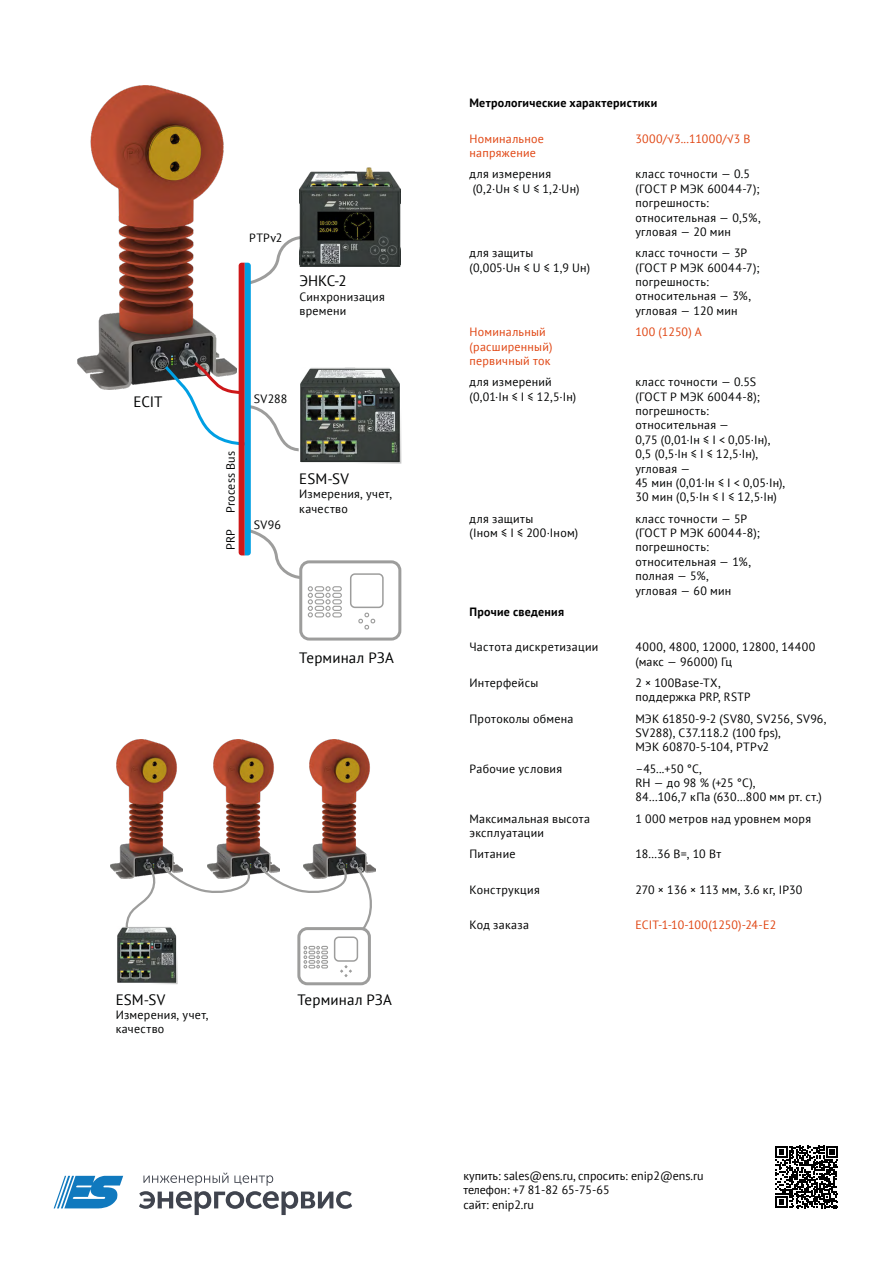
<style>
.page{position:relative;width:893px;height:1263px;background:#fff}
.page>*{position:absolute;margin:0;border:0;box-sizing:border-box;transform-origin:0 0}
.t1{font:15px "PT Sans";letter-spacing:.01em;color:#010202}
.t2{font:12px/14.4px "PT Sans";letter-spacing:.02em;color:#010202}
.t3{font:12px/14.4px "PT Sans";letter-spacing:.02em;color:#e04512}
.t4{font:12px/14.4px "PT Sans";color:#000}
.t5{font:12px/14.4px "PT Sans";letter-spacing:.025em;color:#000}
.t6{font:700 12px "PT Sans";letter-spacing:.02em;color:#000}
.t7{font:12px "PT Sans";color:#010202}
.t8{font:12px "PT Sans";letter-spacing:.04em;color:#e04512}
.s1{color:#010202}
</style>
<div class="page">
<img style="left:78px;top:85px;width:146px;height:304px">
<div style="left:299px;top:560px;width:102px;height:80px;border:3px solid #9d9d9c;border-radius:9px"></div>
<img style="left:300px;top:168px;width:101px;height:99px">
<img style="left:313px;top:370px;width:85px;height:91px">
<div style="left:299px;top:367px;width:102px;height:97px;border:2px solid #fff"></div>
<div style="left:350px;top:573px;width:34px;height:35px;border:2px solid #9d9d9c;border-radius:4px"></div>
<svg style="left:162px;top:234px;width:151px;height:383px"></svg>
<svg style="left:358px;top:612px;width:17px;height:18px"></svg>
<div style="left:315px;top:586px;width:9px;height:5px;border:1px solid #9d9d9c;border-radius:2px"></div>
<div style="left:315px;top:593px;width:9px;height:5px;border:1px solid #9d9d9c;border-radius:2px"></div>
<div style="left:315px;top:599px;width:9px;height:5px;border:1px solid #9d9d9c;border-radius:2px"></div>
<div style="left:315px;top:606px;width:9px;height:5px;border:1px solid #9d9d9c;border-radius:2px"></div>
<div style="left:315px;top:612px;width:9px;height:5px;border:1px solid #9d9d9c;border-radius:2px"></div>
<svg style="left:325px;top:586px;width:6px;height:31px"></svg>
<div style="left:332px;top:586px;width:10px;height:5px;border:1px solid #9d9d9c;border-radius:2px"></div>
<div style="left:332px;top:593px;width:10px;height:5px;border:1px solid #9d9d9c;border-radius:2px"></div>
<div style="left:332px;top:599px;width:10px;height:5px;border:1px solid #9d9d9c;border-radius:2px"></div>
<div style="left:332px;top:606px;width:10px;height:5px;border:1px solid #9d9d9c;border-radius:2px"></div>
<div style="left:332px;top:612px;width:10px;height:5px;border:1px solid #9d9d9c;border-radius:2px"></div>
<svg style="left:139px;top:1172px;width:213px;height:43px"></svg>
<svg style="left:54px;top:1176px;width:69px;height:32px"></svg>
<svg style="left:775px;top:1146px;width:63px;height:62px"></svg>
<img style="left:111px;top:740px;width:66px;height:138px">
<img style="left:209px;top:740px;width:65px;height:124px">
<img style="left:305px;top:740px;width:71px;height:132px">
<div style="left:297px;top:927px;width:74px;height:58px;border:3px solid #9d9d9c;border-radius:9px"></div>
<div style="left:334px;top:936px;width:24px;height:26px;border:2px solid #9d9d9c;border-radius:4px"></div>
<svg style="left:340px;top:965px;width:12px;height:12px"></svg>
<svg style="left:303px;top:946px;width:25px;height:22px"></svg>
<img style="left:119px;top:929px;width:56px;height:52px">
<div style="left:116px;top:926px;width:62px;height:58px;border:2px solid #fff"></div>
<svg style="left:124px;top:864px;width:251px;height:68px"></svg>
<p class="t1" style="left:133px;top:392px;width:31px">ECIT</p>
<p class="t2" style="left:249px;top:230px;width:34px">PTPv2</p>
<p class="t1" style="left:299px;top:271px;width:49px">ЭНКС-2</p>
<p class="t2" style="left:299px;top:289px;width:87px">Синхронизация времени</p>
<p class="t2" style="left:254px;top:391px;width:35px">SV288</p>
<p class="t2" style="left:223px;top:513px;width:63px;rotate:-90deg">Process Bus</p>
<p class="t2" style="left:223px;top:550px;width:22px;rotate:-90deg">PRP</p>
<p class="t2" style="left:254px;top:517px;width:29px">SV96</p>
<p class="t1" style="left:299px;top:469px;width:51px">ESM-SV</p>
<p class="t2" style="left:299px;top:487px;width:94px">Измерения, учет, качество</p>
<p class="t1" style="left:299px;top:648px;width:96px">Терминал РЗА</p>
<p class="t1" style="left:116px;top:989px;width:51px">ESM-SV</p>
<p class="t1" style="left:297px;top:989px;width:96px">Терминал РЗА</p>
<p class="t2" style="left:116px;top:1007px;width:94px">Измерения, учет, качество</p>
<p class="t6" style="left:469px;top:95px;width:189px">Метрологические характеристики</p>
<p class="t3" style="left:469px;top:131px;width:76px">Номинальное напряжение</p>
<p class="t8" style="left:635px;top:131px;width:117px">3000/√3...11000/√3 В</p>
<p class="t2" style="left:469px;top:167px;width:112px">для измерения (0,2·Uн ≤ U ≤ 1,2·Uн)</p>
<p class="t2" style="left:635px;top:167px;width:127px">класс точности — 0.5 (ГОСТ Р МЭК 60044-7); погрешность: относительная — 0,5%, угловая — 20 мин</p>
<p class="t2" style="left:469px;top:246px;width:122px">для защиты<br>(0,005·Uн ≤ U ≤ 1,9 Uн)</p>
<p class="t2" style="left:635px;top:246px;width:126px">класс точности — 3P (ГОСТ Р МЭК 60044-7); погрешность: относительная — 3%, угловая — 120 мин</p>
<p class="t3" style="left:469px;top:324px;width:85px">Номинальный (расширенный) первичный ток</p>
<p class="t3" style="left:635px;top:324px;width:68px">100 (1250) А</p>
<p class="t2" style="left:469px;top:374px;width:108px">для измерений (0,01·Iн ≤ I ≤ 12,5·Iн)</p>
<p class="t2" style="left:635px;top:374px;width:151px">класс точности — 0.5S (ГОСТ Р МЭК 60044-8); погрешность: относительная —<br>0,75 (0,01·Iн ≤ I &lt; 0,05·Iн),<br>0,5 (0,5·Iн ≤ I ≤ 12,5·Iн), угловая —<br>45 мин (0,01·Iн ≤ I &lt; 0,05·Iн),<br>30 мин (0,5·Iн ≤ I ≤ 12,5·Iн)</p>
<p class="t2" style="left:469px;top:511px;width:110px">для защиты<br>(Iном ≤ I ≤ 200·Iном)</p>
<p class="t2" style="left:635px;top:511px;width:126px">класс точности — 5Р (ГОСТ Р МЭК 60044-8); погрешность: относительная — 1%, полная — 5%,<br>угловая — 60 мин</p>
<p class="t6" style="left:469px;top:604px;width:96px">Прочие сведения</p>
<p class="t2" style="left:469px;top:640px;width:130px">Частота дискретизации</p>
<p class="t5" style="left:635px;top:640px;width:182px">4000, 4800, 12000, 12800, 14400 (макс — 96000) <span class="s1">Гц</span></p>
<p class="t2" style="left:469px;top:675px;width:70px">Интерфейсы</p>
<p class="t2" style="left:635px;top:675px;width:87px">2 × 100Base‑TX,</p>
<p class="t5" style="left:635px;top:690px;width:117px">поддержка PRP, RSTP</p>
<p class="t2" style="left:469px;top:711px;width:105px">Протоколы обмена</p>
<p class="t2" style="left:635px;top:711px;width:193px">МЭК 61850-9-2 (SV80, SV256, SV96,<br>SV288), C37.118.2 (100 fps),<br>МЭК 60870‑5‑104, PTPv2</p>
<p class="t2" style="left:469px;top:761px;width:94px">Рабочие условия</p>
<p class="t2" style="left:635px;top:761px;width:188px">–45...+50 °С,<br>RH — до 98 % (+25 °С),<br>84…106,7 кПа (630…800 мм рт. ст.)</p>
<p class="t2" style="left:469px;top:811px;width:122px">Максимальная высота эксплуатации</p>
<p class="t2" style="left:635px;top:811px;width:177px">1 000 метров над уровнем моря</p>
<p class="t2" style="left:469px;top:847px;width:48px">Питание</p>
<p class="t2" style="left:635px;top:847px;width:87px">18...36 В=, 10 Вт</p>
<p class="t2" style="left:469px;top:882px;width:72px">Конструкция</p>
<p class="t7" style="left:635px;top:882px;width:168px">270 × 136 × 113 мм, 3.6 кг, IP30</p>
<p class="t5" style="left:469px;top:917px;width:61px">Код заказа</p>
<p class="t3" style="left:635px;top:917px;width:142px">ECIT-1-10-100(1250)-24-E2</p>
<p class="t4" style="left:463px;top:1168px;width:242px">купить: sales@ens.ru, спросить: enip2@ens.ru телефон: +7 81-82 65-75-65<br>сайт: enip2.ru</p>
</div>
